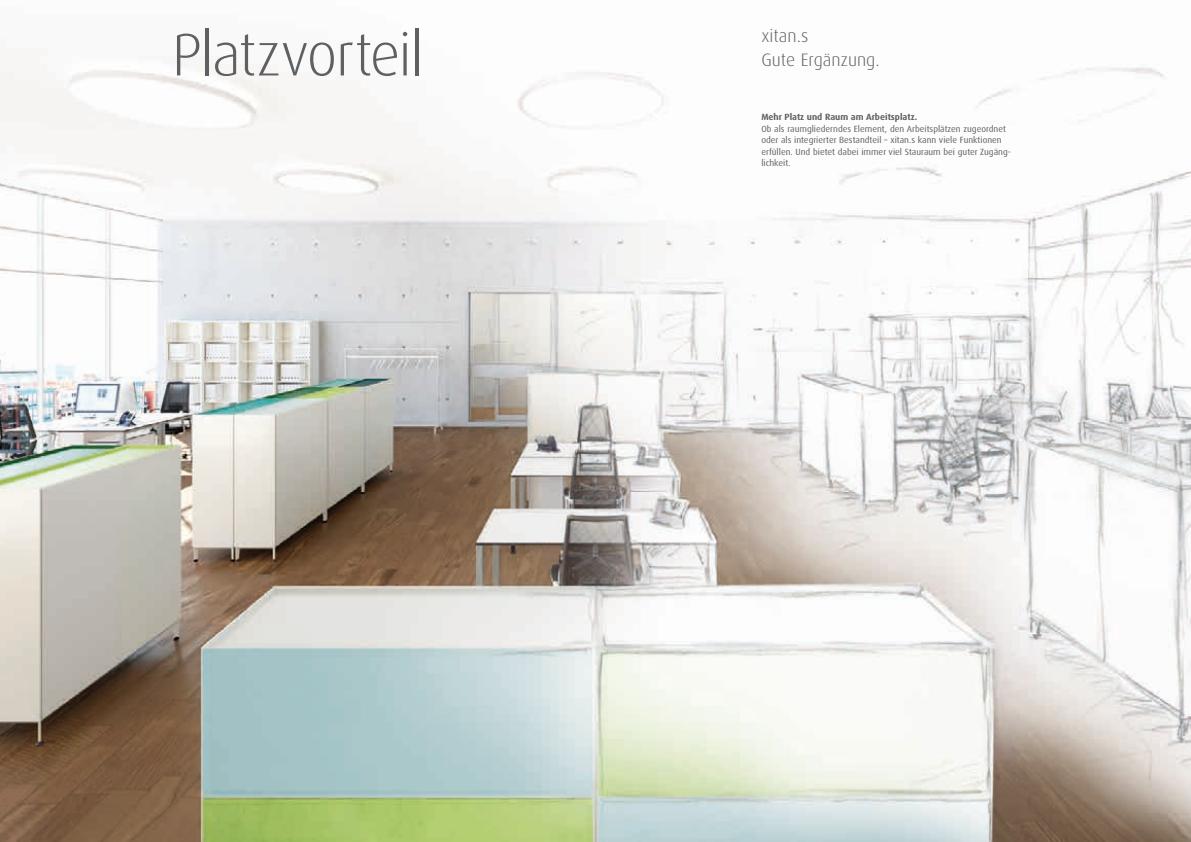
<style>
.page{position:relative;width:1191px;height:842px;background:#fff}
.page>*{position:absolute;margin:0;border:0;box-sizing:border-box;transform-origin:0 0}
.t1{font:300 60px "Dax OT";letter-spacing:-.03em;color:#5f6062}
.t2{font:300 18px/24px "Dax OT";color:#5f6062}
.t3{font:9px/11.5px "Dax OT";color:#5f6062}
.t4{font:700 9px "Dax OT";color:#5f6062}
</style>
<div class="page">
<img style="left:0;top:62px;width:1191px;height:780px">
<h1 class="t1" style="left:172px;top:17px;width:253px">Platzvorteil</h1>
<h2 class="t2" style="left:761px;top:24px;width:120px">xitan.s<br>Gute Ergänzung.</h2>
<p class="t4" style="left:761px;top:112px;width:157px">Mehr Platz und Raum am Arbeitsplatz.</p>
<p class="t3" style="left:761px;top:123px;width:251px">Ob als raumgliederndes Element, den Arbeitsplätzen zugeordnet oder als integrierter Bestandteil – xitan.s kann viele Funktionen erfüllen. Und bietet dabei immer viel Stauraum bei guter Zugäng&shy;lichkeit.</p>
</div>
